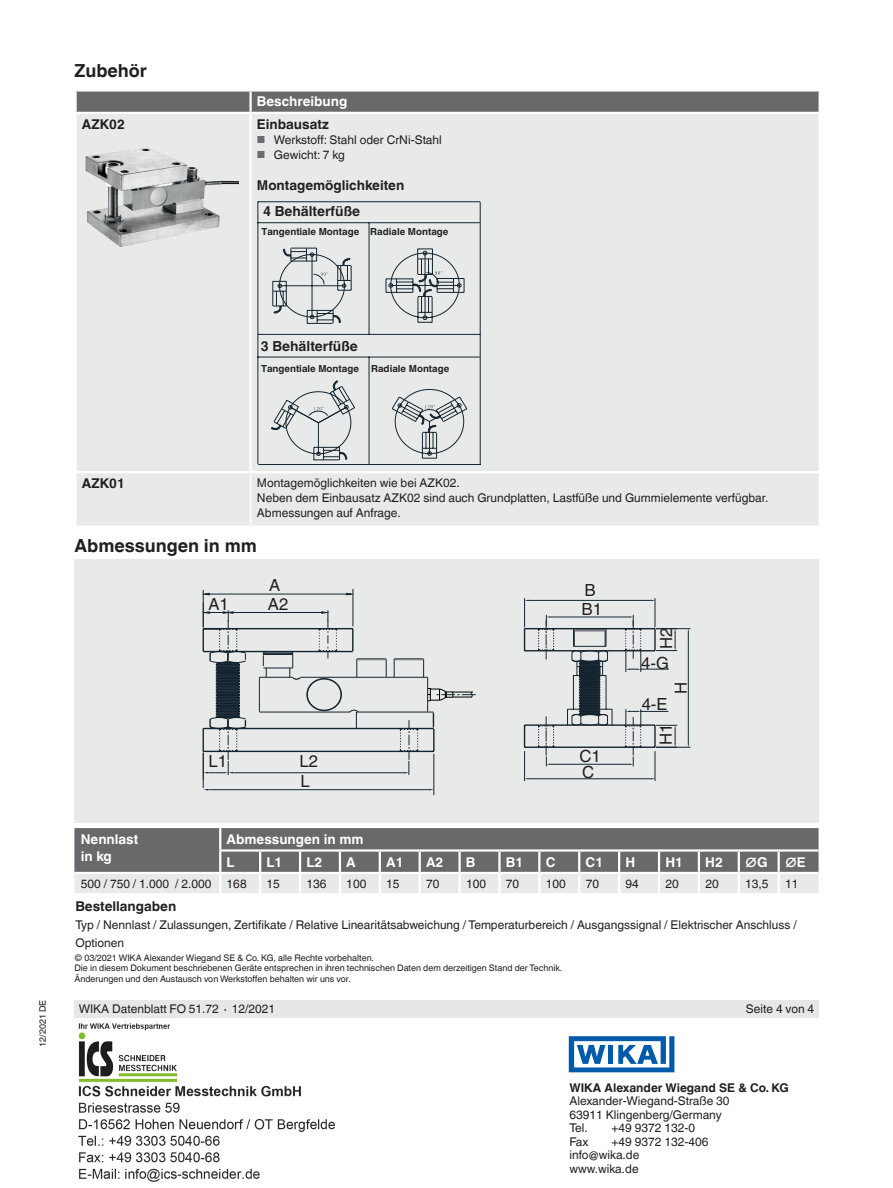
<style>
.page{position:relative;width:893px;height:1188px;background:#fff}
.page>*{position:absolute;margin:0;border:0;box-sizing:border-box;transform-origin:0 0}
.Subheadline1{font:700 18px "Helvetica World";color:#231f20}
.t1{font:16.65px/19px "Helvetica World";color:#231f20}
.t2{font:700 13.8px "Helvetica World";color:#231f20}
.Tables_-_Headline{font:700 13.5px "Helvetica World";color:#fff}
.Tabeles_-_Headline_s{font:700 13.5px "Helvetica World";color:#231f20}
.Running_text{font:700 13.5px "Helvetica World";color:#231f20}
.Subheadline2{font:700 13.5px "Helvetica World";color:#231f20}
.Running_text-2{font:12px/13.5px "Helvetica World";color:#231f20}
.Tables_-_Running_tex{font:12px "Helvetica World";color:#231f20}
.t3{font:700 12px "Helvetica World";color:#231f20}
.t4{font:700 9.75px "Helvetica World";color:#231f20}
.t5{font:9px/10.5px "Helvetica World";color:#231f20}
.s1{font-size:10.2px;color:#6c6d70}
</style>
<div class="page">
<div style="left:77px;top:92px;width:742px;height:20px;background:#68696a"></div>
<div style="left:77px;top:114px;width:742px;height:412px;background:#e8eae9"></div>
<hr style="left:249px;top:92px;width:3px;height:20px;background:#fff">
<hr style="left:249px;top:114px;width:3px;height:357px;background:#fff">
<hr style="left:74px;top:471px;width:177px;height:2px;background:#fff">
<hr style="left:251px;top:471px;width:570px;height:2px;background:#fff">
<hr style="left:250px;top:473px;width:1px;height:53px;background:#fff">
<img style="left:81px;top:140px;width:157px;height:114px">
<div style="left:258px;top:203px;width:222px;height:262px;background:#e8eae9"></div>
<hr style="left:369px;top:223px;width:1px;height:111px;background:#14242e">
<hr style="left:369px;top:357px;width:1px;height:108px;background:#14242e">
<hr style="left:258px;top:201px;width:222px;height:1px;background:#14242e">
<hr style="left:258px;top:464px;width:223px;height:1px;background:#14242e">
<hr style="left:258px;top:201px;width:1px;height:263px;background:#14242e">
<hr style="left:480px;top:202px;width:1px;height:263px;background:#14242e">
<hr style="left:257px;top:222px;width:223px;height:1px;background:#14242e">
<hr style="left:258px;top:334px;width:222px;height:1px;background:#14242e">
<hr style="left:257px;top:357px;width:223px;height:1px;background:#14242e">
<svg style="left:270px;top:247px;width:198px;height:214px"></svg>
<div style="left:74px;top:559px;width:745px;height:264px;background:#e8eae9"></div>
<hr style="left:525px;top:650px;width:130px;height:1px;background:#14242e">
<hr style="left:525px;top:628px;width:81px;height:1px;background:#14242e">
<svg style="left:524px;top:725px;width:1px;height:22px"></svg>
<hr style="left:525px;top:724px;width:130px;height:2px;background:#14242e">
<hr style="left:525px;top:747px;width:130px;height:1px;background:#14242e">
<hr style="left:203px;top:590px;width:1px;height:37px;background:#14242e">
<hr style="left:353px;top:589px;width:1px;height:37px;background:#14242e">
<hr style="left:208px;top:594px;width:140px;height:1px;background:#14242e">
<svg style="left:202px;top:593px;width:8px;height:2px"></svg>
<svg style="left:346px;top:593px;width:8px;height:2px"></svg>
<hr style="left:203px;top:753px;width:1px;height:35px;background:#14242e">
<hr style="left:433px;top:754px;width:1px;height:41px;background:#14242e">
<hr style="left:208px;top:789px;width:221px;height:1px;background:#14242e">
<hr style="left:529px;top:600px;width:122px;height:1px;background:#14242e">
<svg style="left:524px;top:598px;width:5px;height:53px"></svg>
<hr style="left:656px;top:628px;width:34px;height:1px;background:#14242e">
<hr style="left:656px;top:747px;width:34px;height:1px;background:#14242e">
<hr style="left:688px;top:633px;width:1px;height:110px;background:#14242e">
<hr style="left:524px;top:751px;width:1px;height:30px;background:#14242e">
<hr style="left:655px;top:751px;width:1px;height:30px;background:#14242e">
<hr style="left:529px;top:778px;width:122px;height:1px;background:#14242e">
<svg style="left:537px;top:598px;width:140px;height:168px"></svg>
<svg style="left:202px;top:603px;width:274px;height:177px"></svg>
<svg style="left:74px;top:828px;width:745px;height:65px;background:#999a9a"></svg>
<hr style="left:779px;top:872px;width:40px;height:2px;background:#fff">
<hr style="left:777px;top:874px;width:3px;height:19px;background:#fff">
<div style="left:74px;top:1000px;width:745px;height:18px;background:#e6e7e9"></div>
<svg style="left:569px;top:1036px;width:105px;height:36px"></svg>
<img style="left:78px;top:1023px;width:258px;height:159px">
<p class="Subheadline1" style="left:74px;top:60px;width:74px">Zubehör</p>
<p class="Tables_-_Headline" style="left:257px;top:94px;width:92px">Beschreibung</p>
<p class="Subheadline2" style="left:82px;top:116px;width:44px">AZK02</p>
<p class="Tabeles_-_Headline_s" style="left:257px;top:116px;width:74px">Einbausatz</p>
<p class="Running_text-2" style="left:257px;top:133px;width:186px"><span class="s1">■</span> Werkstoff: Stahl oder CrNi-Stahl</p>
<p class="Running_text-2" style="left:257px;top:148px;width:89px"><span class="s1">■</span> Gewicht: 7 kg</p>
<p class="Tabeles_-_Headline_s" style="left:257px;top:178px;width:149px">Montagemöglichkeiten</p>
<p class="t2" style="left:263px;top:203px;width:98px">4 Behälterfüße</p>
<p class="t4" style="left:261px;top:226px;width:99px">Tangentiale Montage</p>
<p class="t4" style="left:370px;top:226px;width:80px">Radiale Montage</p>
<p class="t2" style="left:261px;top:338px;width:98px">3 Behälterfüße</p>
<p class="t4" style="left:261px;top:363px;width:99px">Tangentiale Montage</p>
<p class="t4" style="left:371px;top:363px;width:80px">Radiale Montage</p>
<p class="t5" style="left:37px;top:1047px;width:49px;rotate:-90deg">12/2021 DE</p>
<p class="Subheadline2" style="left:82px;top:476px;width:44px">AZK01</p>
<p class="Tables_-_Running_tex" style="left:257px;top:476px;width:204px">Montagemöglichkeiten wie bei AZK02.</p>
<p class="Tables_-_Running_tex" style="left:257px;top:491px;width:513px">Neben dem Einbausatz AZK02 sind auch Grundplatten, Lastfüße und Gummielemente verfügbar.</p>
<p class="Tables_-_Running_tex" style="left:257px;top:506px;width:145px">Abmessungen auf Anfrage.</p>
<p class="Subheadline1" style="left:74px;top:535px;width:184px">Abmessungen in mm</p>
<p class="t1" style="left:269px;top:575px;width:13px">A</p>
<p class="t1" style="left:208px;top:595px;width:22px">A1</p>
<p class="t1" style="left:268px;top:595px;width:22px">A2</p>
<p class="t1" style="left:208px;top:752px;width:20px">L1</p>
<p class="t1" style="left:299px;top:752px;width:20px">L2</p>
<p class="t1" style="left:300px;top:772px;width:11px">L</p>
<p class="t1" style="left:582px;top:580px;width:22px">B<br>B1</p>
<p class="t1" style="left:579px;top:748px;width:23px;line-height:16px">C1<br>C</p>
<p class="t1" style="left:657px;top:649px;width:23px;rotate:-90deg">H2</p>
<p class="t1" style="left:641px;top:653px;width:29px">4-G</p>
<p class="t1" style="left:642px;top:695px;width:27px">4-E</p>
<p class="t1" style="left:656px;top:745px;width:23px;rotate:-90deg">H1</p>
<p class="t1" style="left:671px;top:694px;width:14px;rotate:-90deg">H</p>
<p class="Tables_-_Headline" style="left:81px;top:832px;width:59px">Nennlast</p>
<p class="Tables_-_Headline" style="left:81px;top:848px;width:33px">in kg</p>
<p class="Tables_-_Headline" style="left:227px;top:832px;width:138px">Abmessungen in mm</p>
<p class="Tables_-_Headline" style="left:227px;top:854px;width:10px">L</p>
<p class="Tables_-_Headline" style="left:267px;top:854px;width:17px">L1</p>
<p class="Tables_-_Headline" style="left:306px;top:854px;width:17px">L2</p>
<p class="Tables_-_Headline" style="left:346px;top:854px;width:11px">A</p>
<p class="Tables_-_Headline" style="left:386px;top:854px;width:19px">A1</p>
<p class="Tables_-_Headline" style="left:426px;top:854px;width:19px">A2</p>
<p class="Tables_-_Headline" style="left:466px;top:854px;width:11px">B</p>
<p class="Tables_-_Headline" style="left:506px;top:854px;width:19px">B1</p>
<p class="Tables_-_Headline" style="left:546px;top:854px;width:11px">C</p>
<p class="Tables_-_Headline" style="left:586px;top:854px;width:19px">C1</p>
<p class="Tables_-_Headline" style="left:625px;top:854px;width:11px">H</p>
<p class="Tables_-_Headline" style="left:665px;top:854px;width:19px">H1</p>
<p class="Tables_-_Headline" style="left:705px;top:854px;width:19px">H2</p>
<p class="Tables_-_Headline" style="left:745px;top:854px;width:24px">∅G</p>
<p class="Tables_-_Headline" style="left:785px;top:854px;width:22px">∅E</p>
<p class="Tables_-_Running_tex" style="left:81px;top:877px;width:132px">500 / 750 / 1.000 / 2.000</p>
<p class="Tables_-_Running_tex" style="left:227px;top:877px;width:22px">168</p>
<p class="Tables_-_Running_tex" style="left:267px;top:877px;width:15px">15</p>
<p class="Tables_-_Running_tex" style="left:306px;top:877px;width:22px">136</p>
<p class="Tables_-_Running_tex" style="left:346px;top:877px;width:22px">100</p>
<p class="Tables_-_Running_tex" style="left:386px;top:877px;width:15px">15</p>
<p class="Tables_-_Running_tex" style="left:426px;top:877px;width:15px">70</p>
<p class="Tables_-_Running_tex" style="left:466px;top:877px;width:22px">100</p>
<p class="Tables_-_Running_tex" style="left:506px;top:877px;width:15px">70</p>
<p class="Tables_-_Running_tex" style="left:546px;top:877px;width:22px">100</p>
<p class="Tables_-_Running_tex" style="left:586px;top:877px;width:15px">70</p>
<p class="Tables_-_Running_tex" style="left:626px;top:877px;width:15px">94</p>
<p class="Tables_-_Running_tex" style="left:665px;top:877px;width:15px">20</p>
<p class="Tables_-_Running_tex" style="left:705px;top:877px;width:15px">20</p>
<p class="Tables_-_Running_tex" style="left:745px;top:877px;width:25px">13,5</p>
<p class="Tables_-_Running_tex" style="left:785px;top:877px;width:15px">11</p>
<p class="Running_text" style="left:75px;top:899px;width:102px">Bestellangaben</p>
<p class="Running_text-2" style="left:75px;top:916px;width:723px;line-height:18px">Typ / Nennlast / Zulassungen, Zertifikate / Relative Linearitätsabweichung / Temperaturbereich / Ausgangssignal / Elektrischer Anschluss /<br>Optionen</p>
<p class="t5" style="left:74px;top:952px;width:489px">© 03/2021 WIKA Alexander Wiegand SE &amp; Co. KG, alle Rechte vorbehalten.<br>Die in diesem Dokument beschriebenen Geräte entsprechen in ihren technischen Daten dem derzeitigen Stand der Technik.<br>Änderungen und den Austausch von Werkstoffen behalten wir uns vor.</p>
<p class="Running_text-2" style="left:79px;top:1002px;width:198px">WIKA Datenblatt FO 51.72 ∙ 12/2021</p>
<p class="Running_text-2" style="left:746px;top:1002px;width:70px">Seite 4 von 4</p>
<p class="t3" style="left:569px;top:1080px;width:221px">WIKA Alexander Wiegand SE &amp; Co. KG</p>
<p class="Running_text-2" style="left:569px;top:1094px;width:162px">Alexander-Wiegand-Straße 30<br>63911 Klingenberg/Germany<br>Tel.</p>
<p class="Running_text-2" style="left:611px;top:1121px;width:85px">+49 9372 132-0</p>
<p class="Running_text-2" style="left:569px;top:1135px;width:21px">Fax</p>
<p class="Running_text-2" style="left:569px;top:1135px;width:140px;text-indent:42px">+49 9372 132-406 info@wika.de www.wika.de</p>
</div>
